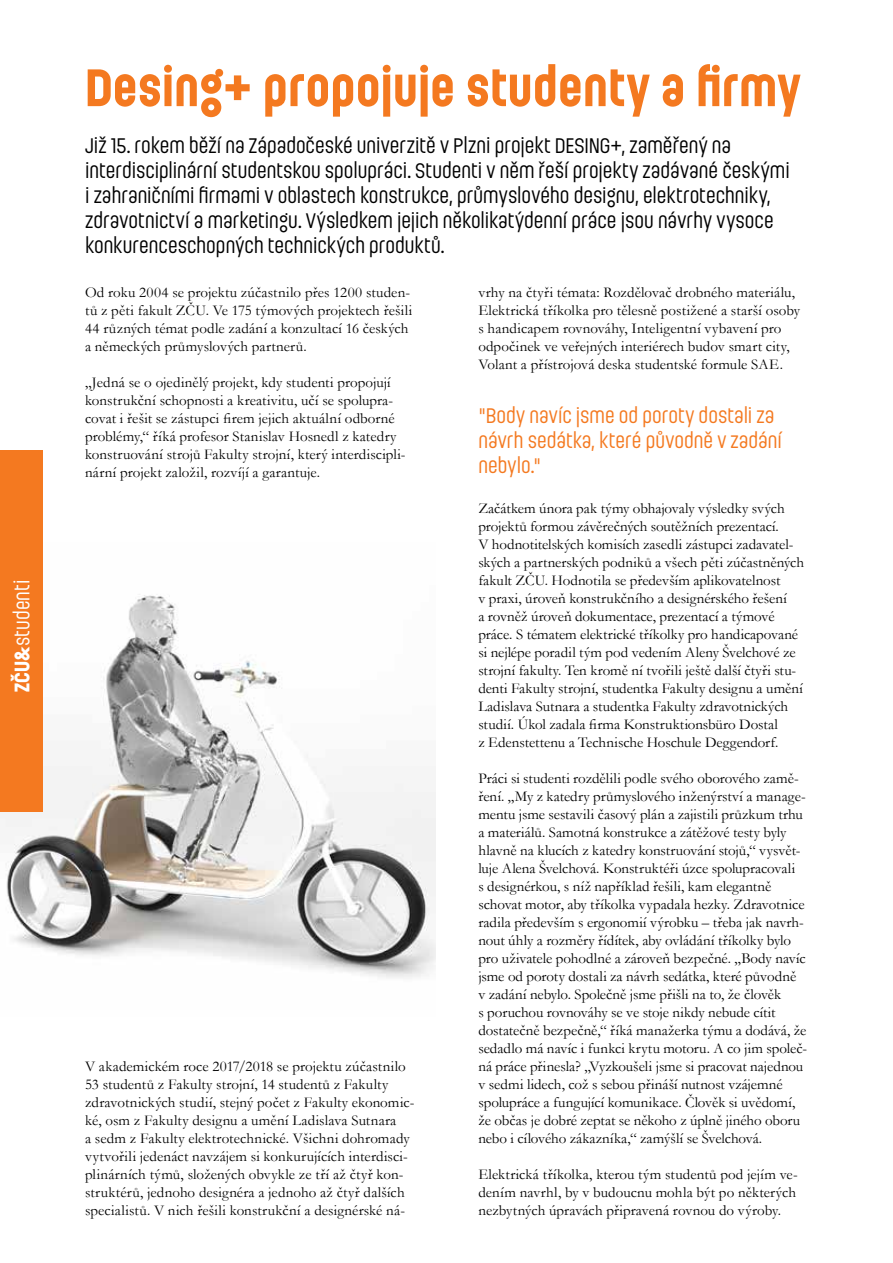
<style>
.page{position:relative;width:893px;height:1263px;background:#fff}
.page>*{position:absolute;margin:0;border:0;box-sizing:border-box;transform-origin:0 0}
.t1{font:700 52.5px "Ladislav";letter-spacing:-.005em;color:#f47920}
.t2{font:21px/25.2px "Ladislav";color:#000}
.t3{font:21px/25.2px "Ladislav";color:#f47920}
.t4{font:21px "Ladislav";color:#fff}
.t5{font:15px/18px "Garamond";color:#000}
.s1{font-weight:700}
</style>
<div class="page">
<img style="left:0;top:595px;width:436px;height:383px">
<div style="left:0;top:451px;width:43px;height:361px;background:#f47920"></div>
<h2 class="t4" style="left:9px;top:692px;width:113px;rotate:-90deg"><span class="s1">ZČU&amp;</span>studenti</h2>
<h1 class="t1" style="left:85px;top:55px;width:717px">Desing+ propojuje studenty a firmy</h1>
<p class="t2" style="left:85px;top:132px;width:706px">Již 15. rokem běží na Západočeské univerzitě v Plzni projekt DESING+, zaměřený na interdisciplinární studentskou spolupráci. Studenti v něm řeší projekty zadávané českými i zahraničními firmami v oblastech konstrukce, průmyslového designu, elektrotechniky, zdravotnictví a marketingu. Výsledkem jejich několikatýdenní práce jsou návrhy vysoce konkurenceschopných technických produktů.</p>
<p class="t5" style="left:85px;top:282px;width:329px">Od roku 2004 se projektu zúčastnilo přes 1200 studen&shy;tů z pěti fakult ZČU. Ve 175 týmových projektech řešili 44 různých témat podle zadání a konzultací 16 českých a německých průmyslových partnerů.</p>
<p class="t5" style="left:85px;top:372px;width:322px">„Jedná se o ojedinělý projekt, kdy studenti propojují konstrukční schopnosti a kreativitu, učí se spolupra&shy;covat i řešit se zástupci firem jejich aktuální odborné problémy,“ říká profesor Stanislav Hosnedl z katedry konstruování strojů Fakulty strojní, který interdiscipli&shy;nární projekt založil, rozvíjí a garantuje.</p>
<p class="t5" style="left:85px;top:1056px;width:331px">V akademickém roce 2017/2018 se projektu zúčastnilo 53 studentů z Fakulty strojní, 14 studentů z Fakulty zdravotnických studií, stejný počet z Fakulty ekonomic&shy;ké, osm z Fakulty designu a umění Ladislava Sutnara<br>a sedm z Fakulty elektrotechnické. Všichni dohromady vytvořili jedenáct navzájem si konkurujících interdisci&shy;plinárních týmů, složených obvykle ze tří až čtyř kon&shy;struktérů, jednoho designéra a jednoho až čtyř dalších specialistů. V nich řešili konstrukční a designérské ná-</p>
<p class="t5" style="left:478px;top:282px;width:323px">vrhy na čtyři témata: Rozdělovač drobného materiálu, Elektrická tříkolka pro tělesně postižené a starší osoby s handicapem rovnováhy, Inteligentní vybavení pro odpočinek ve veřejných interiérech budov smart city, Volant a přístrojová deska studentské formule SAE.</p>
<h2 class="t3" style="left:478px;top:402px;width:305px">"Body navíc jsme od poroty dostali za návrh sedátka, které původně v zadání nebylo."</h2>
<p class="t5" style="left:478px;top:498px;width:327px">Začátkem února pak týmy obhajovaly výsledky svých projektů formou závěrečných soutěžních prezentací.<br>V hodnotitelských komisích zasedli zástupci zadavatel&shy;ských a partnerských podniků a všech pěti zúčastněných fakult ZČU. Hodnotila se především aplikovatelnost<br>v praxi, úroveň konstrukčního a designérského řešení<br>a rovněž úroveň dokumentace, prezentací a týmové práce. S tématem elektrické tříkolky pro handicapované si nejlépe poradil tým pod vedením Aleny Švelchové ze strojní fakulty. Ten kromě ní tvořili ještě další čtyři stu&shy;denti Fakulty strojní, studentka Fakulty designu a umění Ladislava Sutnara a studentka Fakulty zdravotnických studií. Úkol zadala firma Konstruktionsbüro Dostal<br>z Edenstettenu a Technische Hoschule Deggendorf.</p>
<p class="t5" style="left:478px;top:768px;width:330px">Práci si studenti rozdělili podle svého oborového zamě&shy;ření. „My z katedry průmyslového inženýrství a manage&shy;mentu jsme sestavili časový plán a zajistili průzkum trhu a materiálů. Samotná konstrukce a zátěžové testy byly hlavně na klucích z katedry konstruování stojů,“ vysvět&shy;luje Alena Švelchová. Konstruktéři úzce spolupracovali<br>s designérkou, s níž například řešili, kam elegantně schovat motor, aby tříkolka vypadala hezky. Zdravotnice radila především s ergonomií výrobku – třeba jak navrh&shy;nout úhly a rozměry řídítek, aby ovládání tříkolky bylo pro uživatele pohodlné a zároveň bezpečné. „Body navíc jsme od poroty dostali za návrh sedátka, které původně<br>v zadání nebylo. Společně jsme přišli na to, že člověk<br>s poruchou rovnováhy se ve stoje nikdy nebude cítit dostatečně bezpečně,“ říká manažerka týmu a dodává, že sedadlo má navíc i funkci krytu motoru. A co jim společ&shy;ná práce přinesla? „Vyzkoušeli jsme si pracovat najednou v sedmi lidech, což s sebou přináší nutnost vzájemné spolupráce a fungující komunikace. Člověk si uvědomí, že občas je dobré zeptat se někoho z úplně jiného oboru nebo i cílového zákazníka,“ zamýšlí se Švelchová.</p>
<p class="t5" style="left:478px;top:1164px;width:321px;text-align:justify">Elektrická tříkolka, kterou tým studentů pod jejím ve&shy;dením navrhl, by v budoucnu mohla být po některých nezbytných úpravách připravená rovnou do výroby.</p>
</div>
